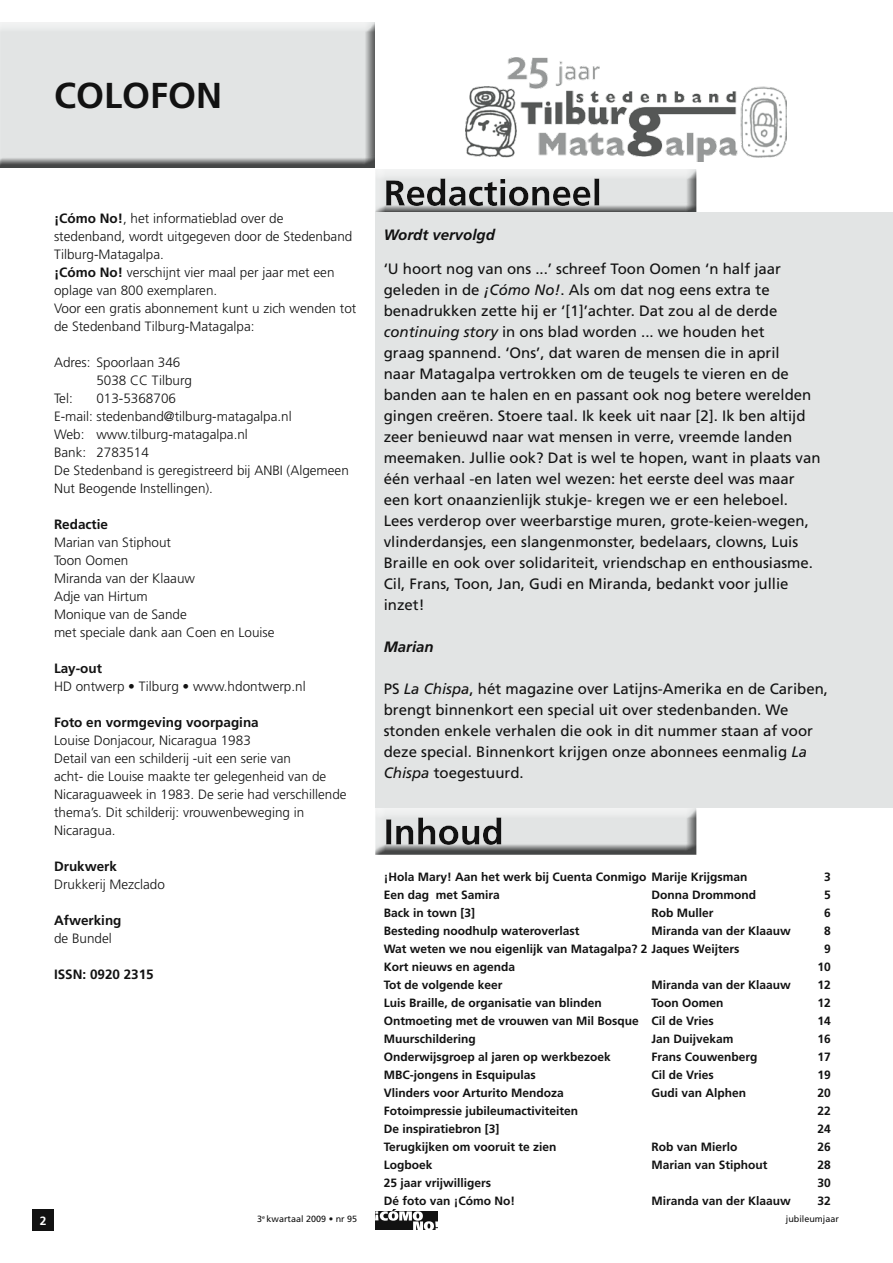
<style>
.page{position:relative;width:893px;height:1263px;background:#fff}
.page>*{position:absolute;margin:0;border:0;box-sizing:border-box;transform-origin:0 0}
.t1{font:700 36px "Frutiger";color:#121212}
.t2{font:15px/21px "Frutiger";color:#121212}
.t3{font:italic 700 15px "Frutiger";color:#121212}
.t4{font:300 13.5px/18px "Frutiger";color:#121212}
.t5{font:700 13.5px "Frutiger";color:#121212}
.t6{font:700 12px "Frutiger";color:#121212}
.t7{font:700 12px "Frutiger";color:#fff}
.t8{font:9px "Frutiger";color:#121212}
.s1{font-weight:700}
.s2{font-style:italic}
</style>
<div class="page">
<div style="left:374px;top:169px;width:323px;height:47px;background:#121212;opacity:.75"></div>
<div style="left:821px;top:213px;width:72px;height:595px;background:#e2e4e4"></div>
<svg style="left:375px;top:1209px;width:63px;height:21px"></svg>
<div style="left:32px;top:1209px;width:22px;height:21px;background:#121212"></div>
<div style="left:375px;top:213px;width:464px;height:595px;background:#e2e4e4"></div>
<div style="left:0;top:22px;width:375px;height:147px;background:#121212;opacity:.75"></div>
<div style="left:374px;top:807px;width:323px;height:44px;background:#e2e4e4"></div>
<div style="left:374px;top:808px;width:323px;height:47px;background:#121212;opacity:.75"></div>
<img style="left:465px;top:57px;width:321px;height:104px">
<h1 class="t1" style="left:54px;top:74px;width:170px">COLOFON</h1>
<p class="t7" style="left:40px;top:1213px;width:8px">2</p>
<p class="t4" style="left:54px;top:210px;width:304px"><span class="s1">¡Cómo No!</span>, het informatieblad over de stedenband, wordt uitgegeven door de Stedenband Tilburg-Matagalpa.<br><span class="s1">¡Cómo No!</span> verschijnt vier maal per jaar met een oplage van 800 exemplaren.<br>Voor een gratis abonnement kunt u zich wenden tot de Stedenband Tilburg-Matagalpa:</p>
<p class="t4" style="left:54px;top:354px;width:128px">Adres: Spoorlaan 346</p>
<p class="t4" style="left:96px;top:372px;width:97px">5038 CC Tilburg</p>
<p class="t4" style="left:54px;top:390px;width:20px">Tel:</p>
<p class="t4" style="left:54px;top:390px;width:296px;text-indent:42px">013-5368706<br>E-mail: stedenband@tilburg-matagalpa.nl<br>Web: www.tilburg-matagalpa.nl<br>Bank: 2783514<br>De Stedenband is geregistreerd bij ANBI (Algemeen<br>Nut Beogende Instellingen).</p>
<p class="t5" style="left:54px;top:517px;width:56px">Redactie</p>
<p class="t4" style="left:54px;top:534px;width:222px">Marian van Stiphout<br>Toon Oomen<br>Miranda van der Klaauw<br>Adje van Hirtum<br>Monique van de Sande<br>met speciale dank aan Coen en Louise</p>
<p class="t5" style="left:54px;top:660px;width:50px">Lay-out</p>
<p class="t4" style="left:54px;top:678px;width:253px">HD ontwerp • Tilburg • www.hdontwerp.nl</p>
<p class="t5" style="left:54px;top:714px;width:206px">Foto en vormgeving voorpagina</p>
<p class="t4" style="left:54px;top:732px;width:294px">Louise Donjacour, Nicaragua 1983<br>Detail van een schilderij -uit een serie van<br>acht- die Louise maakte ter gelegenheid van de Nicaraguaweek in 1983. De serie had verschillende thema’s. Dit schilderij: vrouwenbeweging in Nicaragua.</p>
<p class="t5" style="left:54px;top:858px;width:65px">Drukwerk</p>
<p class="t4" style="left:54px;top:876px;width:112px">Drukkerij Mezclado</p>
<p class="t5" style="left:54px;top:912px;width:69px">Afwerking</p>
<p class="t4" style="left:54px;top:930px;width:59px">de Bundel</p>
<p class="t5" style="left:54px;top:966px;width:101px">ISSN: 0920 2315</p>
<p class="t3" style="left:384px;top:226px;width:113px">Wordt vervolgd</p>
<p class="t2" style="left:384px;top:258px;width:438px">‘U hoort nog van ons ...’ schreef Toon Oomen ‘n half jaar geleden in de <span class="s2">¡Cómo No!</span>. Als om dat nog eens extra te benadrukken zette hij er ‘[1]’achter. Dat zou al de derde <span class="s2">continuing story</span> in ons blad worden ... we houden het<br>graag spannend. ‘Ons’, dat waren de mensen die in april<br>naar Matagalpa vertrokken om de teugels te vieren en de banden aan te halen en en passant ook nog betere werelden gingen creëren. Stoere taal. Ik keek uit naar [2]. Ik ben altijd zeer benieuwd naar wat mensen in verre, vreemde landen meemaken. Jullie ook? Dat is wel te hopen, want in plaats van één verhaal -en laten wel wezen: het eerste deel was maar een kort onaanzienlijk stukje- kregen we er een heleboel.<br>Lees verderop over weerbarstige muren, grote-keien-wegen, vlinderdansjes, een slangenmonster, bedelaars, clowns, Luis Braille en ook over solidariteit, vriendschap en enthousiasme.<br>Cil, Frans, Toon, Jan, Gudi en Miranda, bedankt voor jullie inzet!</p>
<p class="t3" style="left:384px;top:638px;width:52px">Marian</p>
<p class="t2" style="left:384px;top:678px;width:446px">PS <span class="s2">La Chispa</span>, hét magazine over Latijns-Amerika en de Cariben, brengt binnenkort een special uit over stedenbanden. We stonden enkele verhalen die ook in dit nummer staan af voor deze special. Binnenkort krijgen onze abonnees eenmalig <span class="s2">La Chispa</span> toegestuurd.</p>
<p class="t6" style="left:384px;top:869px;width:365px">¡Hola Mary! Aan het werk bij Cuenta Conmigo Marije Krijgsman</p>
<p class="t6" style="left:824px;top:869px;width:8px">3</p>
<p class="t6" style="left:384px;top:887px;width:118px">Een dag met Samira</p>
<p class="t6" style="left:652px;top:887px;width:106px">Donna Drommond</p>
<p class="t6" style="left:824px;top:887px;width:8px">5</p>
<p class="t6" style="left:384px;top:905px;width:93px">Back in town [3]</p>
<p class="t6" style="left:652px;top:905px;width:64px">Rob Muller</p>
<p class="t6" style="left:824px;top:905px;width:8px">6</p>
<p class="t6" style="left:384px;top:923px;width:197px">Besteding noodhulp wateroverlast</p>
<p class="t6" style="left:652px;top:923px;width:141px">Miranda van der Klaauw</p>
<p class="t6" style="left:824px;top:923px;width:8px">8</p>
<p class="t6" style="left:384px;top:941px;width:357px">Wat weten we nou eigenlijk van Matagalpa? 2 Jaques Weijters</p>
<p class="t6" style="left:824px;top:941px;width:8px">9</p>
<p class="t6" style="left:384px;top:959px;width:133px">Kort nieuws en agenda</p>
<p class="t6" style="left:817px;top:959px;width:15px">10</p>
<p class="t6" style="left:384px;top:977px;width:120px">Tot de volgende keer</p>
<p class="t6" style="left:652px;top:977px;width:141px">Miranda van der Klaauw</p>
<p class="t6" style="left:817px;top:977px;width:15px">12</p>
<p class="t6" style="left:384px;top:995px;width:220px">Luis Braille, de organisatie van blinden</p>
<p class="t6" style="left:652px;top:995px;width:74px">Toon Oomen</p>
<p class="t6" style="left:817px;top:995px;width:15px">12</p>
<p class="t6" style="left:384px;top:1013px;width:332px">Ontmoeting met de vrouwen van Mil Bosque Cil de Vries</p>
<p class="t6" style="left:817px;top:1013px;width:15px">14</p>
<p class="t6" style="left:384px;top:1031px;width:93px">Muurschildering</p>
<p class="t6" style="left:652px;top:1031px;width:84px">Jan Duijvekam</p>
<p class="t6" style="left:817px;top:1031px;width:15px">16</p>
<p class="t6" style="left:384px;top:1049px;width:228px">Onderwijsgroep al jaren op werkbezoek</p>
<p class="t6" style="left:652px;top:1049px;width:108px">Frans Couwenberg</p>
<p class="t6" style="left:817px;top:1049px;width:15px">17</p>
<p class="t6" style="left:384px;top:1067px;width:153px">MBC-jongens in Esquipulas</p>
<p class="t6" style="left:652px;top:1067px;width:64px">Cil de Vries</p>
<p class="t6" style="left:817px;top:1067px;width:15px">19</p>
<p class="t6" style="left:384px;top:1085px;width:182px">Vlinders voor Arturito Mendoza</p>
<p class="t6" style="left:652px;top:1085px;width:96px">Gudi van Alphen</p>
<p class="t6" style="left:817px;top:1085px;width:15px">20</p>
<p class="t6" style="left:384px;top:1103px;width:196px">Fotoimpressie jubileumactiviteiten</p>
<p class="t6" style="left:817px;top:1103px;width:15px">22</p>
<p class="t6" style="left:384px;top:1121px;width:117px">De inspiratiebron [3]</p>
<p class="t6" style="left:817px;top:1121px;width:15px">24</p>
<p class="t6" style="left:384px;top:1139px;width:174px">Terugkijken om vooruit te zien</p>
<p class="t6" style="left:652px;top:1139px;width:88px">Rob van Mierlo</p>
<p class="t6" style="left:817px;top:1139px;width:15px">26</p>
<p class="t6" style="left:384px;top:1157px;width:50px">Logboek</p>
<p class="t6" style="left:652px;top:1157px;width:118px">Marian van Stiphout</p>
<p class="t6" style="left:817px;top:1157px;width:15px">28</p>
<p class="t6" style="left:384px;top:1175px;width:109px">25 jaar vrijwilligers</p>
<p class="t6" style="left:817px;top:1175px;width:15px">30</p>
<p class="t6" style="left:384px;top:1193px;width:133px">Dé foto van ¡Cómo No!</p>
<p class="t6" style="left:652px;top:1193px;width:141px">Miranda van der Klaauw</p>
<p class="t6" style="left:817px;top:1193px;width:15px">32</p>
<p class="t8" style="left:257px;top:1214px;width:101px">3<sup>e</sup> kwartaal 2009 • nr 95</p>
<p class="t8" style="left:786px;top:1214px;width:55px">jubileumjaar</p>
</div>
